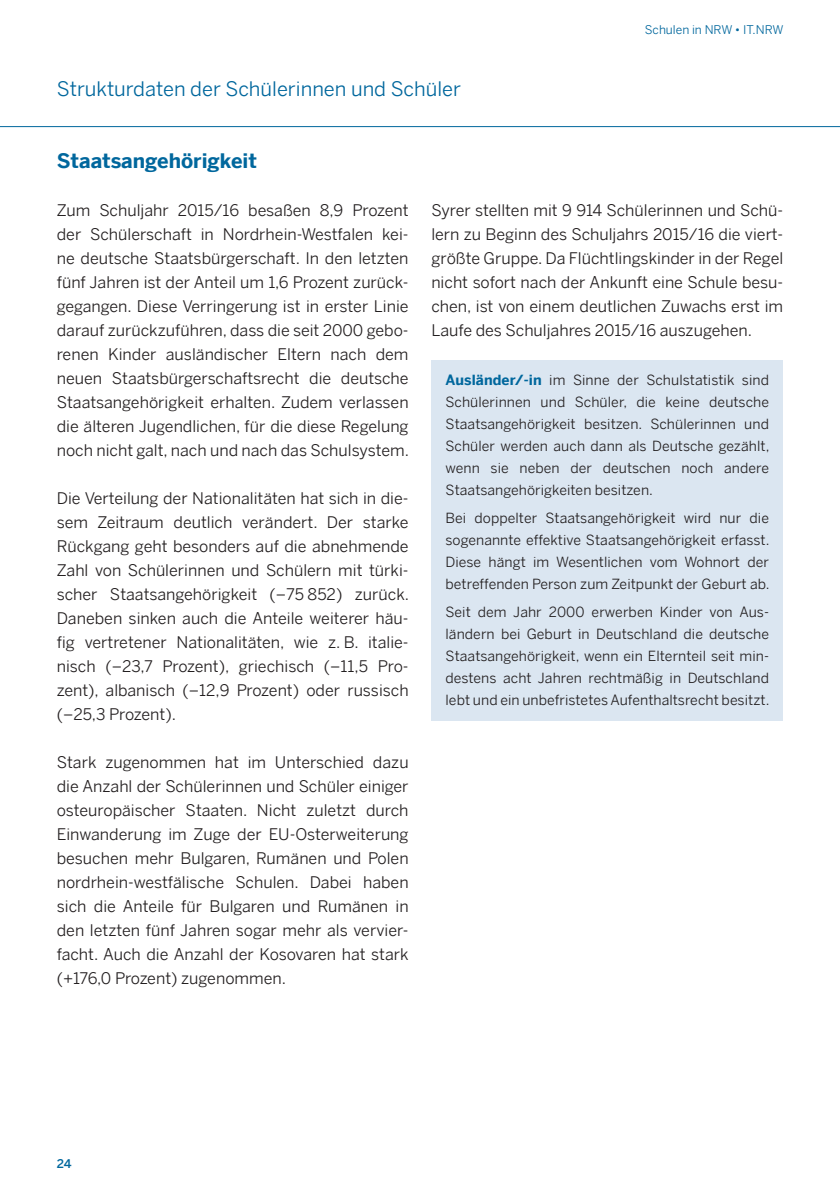
<style>
.page{position:relative;width:840px;height:1191px;background:#fff}
.page>*{position:absolute;margin:0;border:0;box-sizing:border-box;transform-origin:0 0}
.t1{font:20px "Benton Sans";color:#00679d}
.Headline{font:700 20px "Benton Sans";color:#00679d}
.Fließtext{font:16px/24px "Benton Sans";color:#231f20;text-align:justify}
.Infokasten_Text{font:14px/22px "Benton Sans";letter-spacing:.005em;color:#231f20;text-align:justify}
.t2{font:12px "Benton Sans";color:#00679d}
.t3{font:500 12px "Benton Sans";color:#00679d}
.s1{font-weight:700;color:#00679d}
</style>
<div class="page">
<hr style="left:0;top:126px;width:839px;height:1px;background:#00679d">
<div style="left:431px;top:360px;width:351px;height:360px;background:#dbe6f1"></div>
<p class="t1" style="left:57px;top:77px;width:405px">Strukturdaten der Schülerinnen und Schüler</p>
<p class="t2" style="left:644px;top:23px;width:140px">Schulen in NRW • IT.NRW</p>
<p class="Headline" style="left:57px;top:149px;width:202px">Staatsangehörigkeit</p>
<p class="Fließtext" style="left:57px;top:198px;width:353px;text-align:left">Zum Schuljahr 2015/16 besaßen 8,9 Prozent der Schülerschaft in Nordrhein-Westfalen kei&shy;ne deutsche Staatsbürgerschaft. In den letzten fünf Jahren ist der Anteil um 1,6 Prozent zurück&shy;gegangen. Diese Verringerung ist in erster Linie darauf zurückzuführen, dass die seit 2000 gebo&shy;renen Kinder ausländischer Eltern nach dem neuen Staatsbürgerschaftsrecht die deutsche Staatsangehörigkeit erhalten. Zudem verlassen die älteren Jugendlichen, für die diese Regelung noch nicht galt, nach und nach das Schulsystem.</p>
<p class="Fließtext" style="left:57px;top:486px;width:353px">Die Verteilung der Nationalitäten hat sich in die&shy;sem Zeitraum deutlich verändert. Der starke Rückgang geht besonders auf die abnehmende Zahl von Schülerinnen und Schülern mit türki&shy;scher Staatsangehörigkeit (–75 852) zurück.<br>Daneben sinken auch die Anteile weiterer häu&shy;fig vertretener Nationalitäten, wie z. B. italie&shy;nisch (–23,7 Prozent), griechisch (–11,5 Pro&shy;zent), albanisch (–12,9 Prozent) oder russisch (–25,3 -Prozent).</p>
<p class="Fließtext" style="left:57px;top:750px;width:353px">Stark zugenommen hat im Unterschied dazu die Anzahl der Schülerinnen und Schüler einiger osteuropäischer Staaten. Nicht zuletzt durch Einwanderung im Zuge der EU-Osterweiterung besuchen mehr Bulgaren, Rumänen und Polen nordrhein-westfälische Schulen. Dabei haben sich die Anteile für Bulgaren und Rumänen in den letzten fünf Jahren sogar mehr als vervier&shy;facht. Auch die Anzahl der Kosovaren hat stark (+176,0 Prozent) zugenommen.</p>
<p class="Fließtext" style="left:431px;top:198px;width:353px">Syrer stellten mit 9 914 Schülerinnen und Schü&shy;lern zu Beginn des Schuljahrs 2015/16 die viert&shy;größte Gruppe. Da Flüchtlingskinder in der Regel nicht sofort nach der Ankunft eine Schule besu&shy;chen, ist von einem deutlichen Zuwachs erst im Laufe des Schuljahres 2015/16 auszugehen.</p>
<p class="Infokasten_Text" style="left:445px;top:369px;width:325px"><span class="s1">Ausländer/-in</span> im Sinne der Schulstatistik sind Schülerinnen und Schüler, die keine deutsche Staatsangehörigkeit besitzen. Schülerinnen und Schüler werden auch dann als Deutsche gezählt, wenn sie neben der deutschen noch andere Staatsangehörigkeiten besitzen.</p>
<p class="Infokasten_Text" style="left:445px;top:507px;width:325px">Bei doppelter Staatsangehörigkeit wird nur die sogenannte effektive Staatsangehörigkeit erfasst.<br>Diese hängt im Wesentlichen vom Wohnort der betreffenden Person zum Zeitpunkt der Geburt ab.</p>
<p class="Infokasten_Text" style="left:445px;top:600px;width:325px">Seit dem Jahr 2000 erwerben Kinder von Aus&shy;ländern bei Geburt in Deutschland die deutsche Staatsangehörigkeit, wenn ein Elternteil seit min&shy;destens acht Jahren rechtmäßig in Deutschland lebt und ein unbefristetes Aufenthaltsrecht besitzt.</p>
<p class="t3" style="left:57px;top:1156px;width:16px">24</p>
</div>
